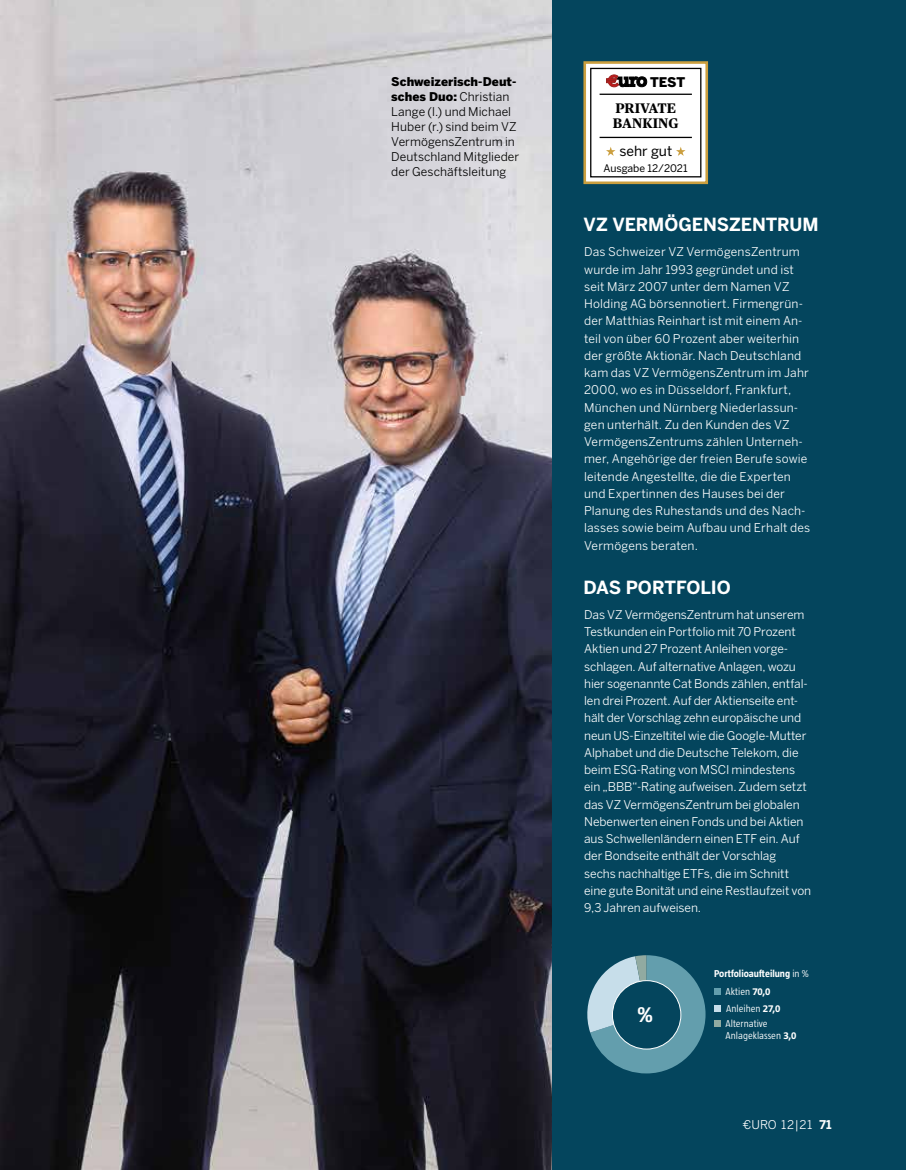
<style>
.page{position:relative;width:906px;height:1170px;background:#fff}
.page>*{position:absolute;margin:0;border:0;box-sizing:border-box;transform-origin:0 0}
.t1{font:700 21.75px "Taz LT7";color:#fff}
.t2{font:700 18px "Benton Sans";letter-spacing:-.005em;color:#fff}
.t3{font:700 13.8px/15.6px "Publico Text";color:#000}
.t4{font:13.8px "Benton Sans";color:#000}
.t5{font:900 13.35px "Benton Sans";color:#000}
.t6{font:12px/17.2px "Benton Sans";color:#fff}
.t7{font:12px/15px "Benton Sans";letter-spacing:.005em;color:#000}
.t8{font:10.35px "Benton Sans";letter-spacing:-.005em;color:#000}
.t9{font:300 10.2px/17.5px "Taz LT4";color:#fff}
.t10{font:700 10.2px "Taz";color:#fff}
.s1{font-weight:900}
.s2{font-family:"Taz LT4";font-weight:300}
.s3{font-family:"Taz LT7";font-weight:700}
.s4{font-weight:700}
</style>
<div class="page">
<img style="left:0;top:0;width:553px;height:1169px">
<div style="left:553px;top:0;width:353px;height:1169px;background:#04455d"></div>
<svg style="left:587px;top:65px;width:117px;height:115px"></svg>
<div style="left:583px;top:61px;width:125px;height:123px;border:3px solid #cb9f3f"></div>
<div style="left:591px;top:68px;width:110px;height:109px;background:#fff"></div>
<div style="left:590px;top:68px;width:111px;height:109px;border:1px solid #000"></div>
<svg style="left:676px;top:147px;width:9px;height:9px"></svg>
<svg style="left:606px;top:147px;width:9px;height:9px"></svg>
<hr style="left:599px;top:94px;width:93px;height:1px;background:#000">
<hr style="left:599px;top:137px;width:93px;height:1px;background:#000">
<svg style="left:606px;top:75px;width:41px;height:12px"></svg>
<svg style="left:587px;top:955px;width:118px;height:118px"></svg>
<div style="left:612px;top:980px;width:69px;height:68px;background:#04455d;border-radius:50%"></div>
<div style="left:612px;top:980px;width:69px;height:69px;border:1px solid #fff;border-radius:50%"></div>
<svg style="left:714px;top:988px;width:6px;height:6px"></svg>
<svg style="left:714px;top:1005px;width:6px;height:5px"></svg>
<svg style="left:714px;top:1020px;width:6px;height:6px"></svg>
<p class="t7" style="left:391px;top:75px;width:129px"><span class="s1">Schweizerisch-Deut&shy;sches Duo:</span> Christian<br>Lange (l.) und Michael<br>Huber (r.) sind beim VZ<br>VermögensZentrum in<br>Deutschland Mitglieder der Geschäftsleitung</p>
<p class="t5" style="left:650px;top:74px;width:37px">TEST</p>
<p class="t3" style="left:613px;top:99px;width:67px">PRIVATE<br>BANKING</p>
<p class="t4" style="left:619px;top:143px;width:54px">sehr gut</p>
<p class="t8" style="left:603px;top:162px;width:86px">Ausgabe 12/2021</p>
<h2 class="t2" style="left:583px;top:214px;width:237px">VZ VERMÖGENSZENTRUM</h2>
<p class="t6" style="left:584px;top:244px;width:227px">Das Schweizer VZ VermögensZentrum wurde im Jahr 1993 gegründet und ist seit März 2007 unter dem Namen VZ Holding AG börsennotiert. Firmengrün&shy;der Matthias Reinhart ist mit einem An&shy;teil von über 60 Prozent aber weiterhin der größte Aktionär. Nach Deutschland kam das VZ VermögensZentrum im Jahr 2000, wo es in Düsseldorf, Frankfurt, München und Nürnberg Niederlassun&shy;gen unterhält. Zu den Kunden des VZ VermögensZentrums zählen Unterneh&shy;mer, Angehörige der freien Berufe sowie leitende Angestellte, die die Experten und Expertinnen des Hauses bei der Planung des Ruhestands und des Nach&shy;lasses sowie beim Aufbau und Erhalt des Vermögens beraten.</p>
<h2 class="t2" style="left:583px;top:577px;width:149px">DAS PORTFOLIO</h2>
<p class="t6" style="left:584px;top:606px;width:228px">Das VZ VermögensZentrum hat unserem Testkunden ein Portfolio mit 70 Prozent Aktien und 27 Prozent Anleihen vorge&shy;schlagen. Auf alternative Anlagen, wozu hier sogenannte Cat Bonds zählen, entfal&shy;len drei Prozent. Auf der Aktienseite ent&shy;hält der Vorschlag zehn europäische und neun US-Einzeltitel wie die Google-Mutter Alphabet und die Deutsche Telekom, die beim ESG-Rating von MSCI mindestens ein „BBB“-Rating aufweisen. Zudem setzt das VZ VermögensZentrum bei globalen Nebenwerten einen Fonds und bei Aktien aus Schwellenländern einen ETF ein. Auf der Bondseite enthält der Vorschlag<br>sechs nachhaltige ETFs, die im Schnitt eine gute Bonität und eine Restlaufzeit von 9,3 Jahren aufweisen.</p>
<h1 class="t1" style="left:637px;top:1003px;width:17px">%</h1>
<p class="t10" style="left:714px;top:967px;width:96px">Portfolioaufteilung <span class="s2">in %</span></p>
<p class="t9" style="left:725px;top:982px;width:56px">Aktien <span class="s3">70,0<br></span>Anleihen <span class="s3">27,0</span></p>
<p class="t9" style="left:725px;top:1018px;width:72px;line-height:11.2px">Alternative<br>Anlageklassen <span class="s3">3,0</span></p>
<p class="t6" style="left:742px;top:1115px;width:90px">€URO 12|21 <span class="s4">71</span></p>
</div>
